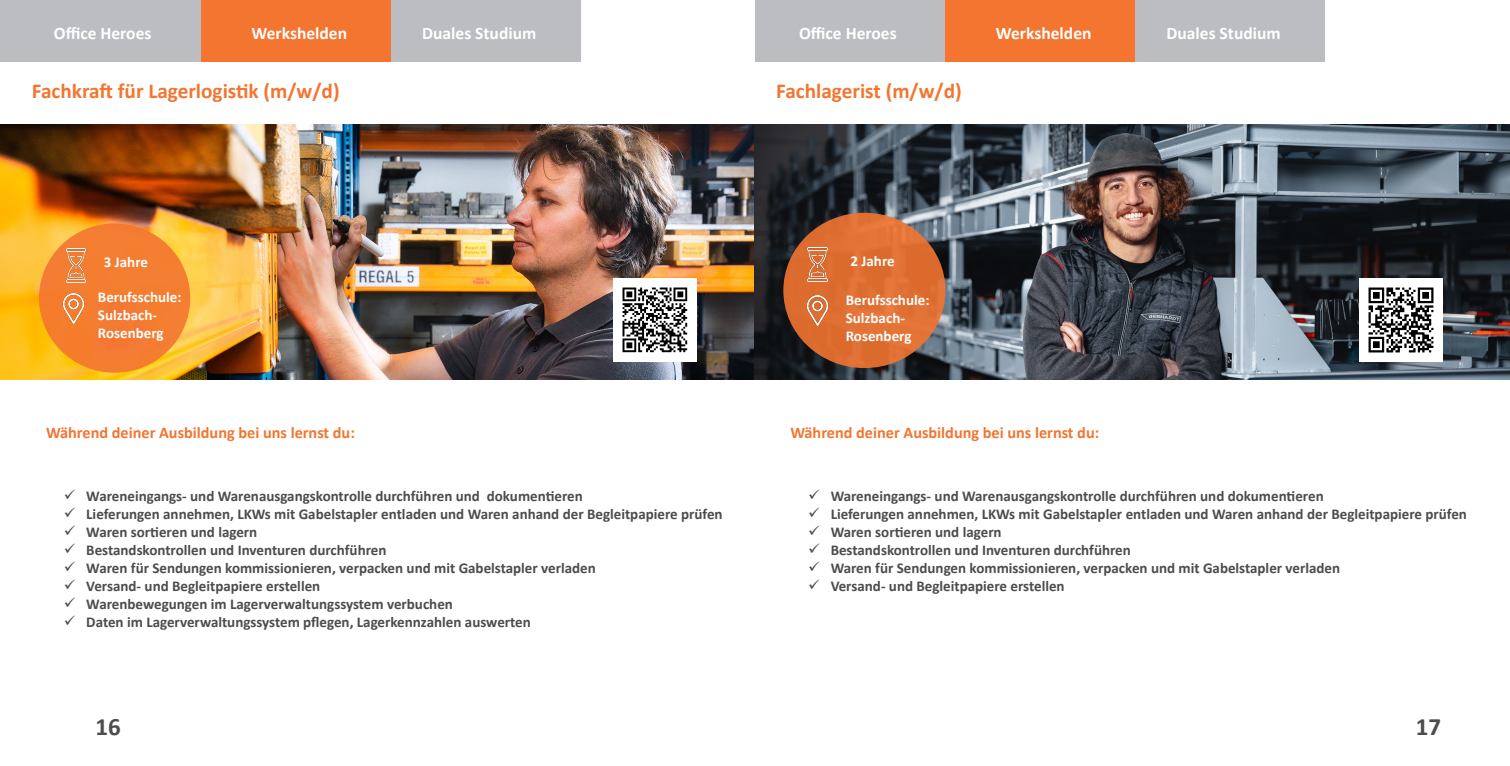
<style>
.page{position:relative;width:1510px;height:766px;background:#fff}
.page>*{position:absolute;margin:0;border:0;box-sizing:border-box;transform-origin:0 0}
.t1{font:700 25px "Calibri";color:#4b4c4d}
.t2{font:700 21.25px "Calibri";color:#f37530}
.t3{font:700 17.5px "Calibri";color:#fff}
.t4{font:700 16.25px "Calibri";color:#f37530}
.t5{font:700 15px "Calibri";color:#4b4c4d}
.t6{font:700 15px "Calibri";color:#fff}
</style>
<div class="page">
<div style="left:391px;top:0;width:190px;height:61px;background:#bcbdc0"></div>
<div style="left:0;top:0;width:201px;height:61px;background:#bcbdc0"></div>
<div style="left:201px;top:0;width:190px;height:61px;background:#f37530"></div>
<img style="left:0;top:124px;width:755px;height:255px">
<div style="left:39px;top:223px;width:151px;height:149px;background:#f47d31;border-radius:50%"></div>
<img style="left:613px;top:278px;width:83px;height:83px">
<img style="left:65px;top:248px;width:21px;height:34px">
<img style="left:62px;top:294px;width:23px;height:30px">
<div style="left:1135px;top:0;width:190px;height:61px;background:#bcbdc0"></div>
<img style="left:755px;top:124px;width:754px;height:255px">
<div style="left:755px;top:0;width:190px;height:61px;background:#bcbdc0"></div>
<div style="left:945px;top:0;width:190px;height:61px;background:#f37530"></div>
<div style="left:783px;top:213px;width:162px;height:155px;background:#de6e31;border-radius:50%"></div>
<img style="left:1359px;top:278px;width:83px;height:83px">
<img style="left:807px;top:247px;width:21px;height:34px">
<img style="left:806px;top:295px;width:23px;height:30px">
<p class="t3" style="left:54px;top:21px;width:99px">Office Heroes</p>
<p class="t3" style="left:251px;top:21px;width:97px">Werkshelden</p>
<p class="t3" style="left:422px;top:21px;width:116px">Duales Studium</p>
<p class="t2" style="left:32px;top:75px;width:309px">Fachkraft für Lagerlogistik (m/w/d)</p>
<p class="t3" style="left:799px;top:21px;width:99px">Office Heroes</p>
<p class="t3" style="left:996px;top:21px;width:97px">Werkshelden</p>
<p class="t3" style="left:1166px;top:21px;width:116px">Duales Studium</p>
<p class="t2" style="left:776px;top:75px;width:187px">Fachlagerist (m/w/d)</p>
<p class="t6" style="left:104px;top:251px;width:46px">3 Jahre</p>
<p class="t6" style="left:98px;top:286px;width:85px">Berufsschule:</p>
<p class="t6" style="left:98px;top:304px;width:61px">Sulzbach-</p>
<p class="t6" style="left:98px;top:322px;width:67px">Rosenberg</p>
<p class="t4" style="left:46px;top:421px;width:310px">Während deiner Ausbildung bei uns lernst du:</p>
<p class="t5" style="left:86px;top:485px;width:498px">Wareneingangs- und Warenausgangskontrolle durchführen und dokumentieren</p>
<p class="t5" style="left:86px;top:503px;width:638px">Lieferungen annehmen, LKWs mit Gabelstapler entladen und Waren anhand der Begleitpapiere prüfen</p>
<p class="t5" style="left:86px;top:521px;width:172px">Waren sortieren und lagern</p>
<p class="t5" style="left:86px;top:539px;width:302px">Bestandskontrollen und Inventuren durchführen</p>
<p class="t5" style="left:86px;top:557px;width:511px">Waren für Sendungen kommissionieren, verpacken und mit Gabelstapler verladen</p>
<p class="t5" style="left:86px;top:575px;width:235px">Versand- und Begleitpapiere erstellen</p>
<p class="t5" style="left:86px;top:593px;width:368px">Warenbewegungen im Lagerverwaltungssystem verbuchen</p>
<p class="t5" style="left:86px;top:611px;width:446px">Daten im Lagerverwaltungssystem pflegen, Lagerkennzahlen auswerten</p>
<p class="t1" style="left:95px;top:709px;width:27px">16</p>
<p class="t6" style="left:850px;top:250px;width:46px">2 Jahre</p>
<p class="t6" style="left:845px;top:289px;width:85px">Berufsschule:</p>
<p class="t6" style="left:845px;top:307px;width:61px">Sulzbach-</p>
<p class="t6" style="left:845px;top:325px;width:67px">Rosenberg</p>
<p class="t4" style="left:790px;top:421px;width:310px">Während deiner Ausbildung bei uns lernst du:</p>
<p class="t5" style="left:830px;top:485px;width:494px">Wareneingangs- und Warenausgangskontrolle durchführen und dokumentieren</p>
<p class="t5" style="left:830px;top:503px;width:638px">Lieferungen annehmen, LKWs mit Gabelstapler entladen und Waren anhand der Begleitpapiere prüfen</p>
<p class="t5" style="left:830px;top:521px;width:172px">Waren sortieren und lagern</p>
<p class="t5" style="left:830px;top:539px;width:302px">Bestandskontrollen und Inventuren durchführen</p>
<p class="t5" style="left:830px;top:557px;width:511px">Waren für Sendungen kommissionieren, verpacken und mit Gabelstapler verladen</p>
<p class="t5" style="left:830px;top:575px;width:235px">Versand- und Begleitpapiere erstellen</p>
<h1 class="t1" style="left:1428px;top:698px;width:27px">19</h1>
<p class="t1" style="left:1415px;top:709px;width:27px">17</p>
</div>
